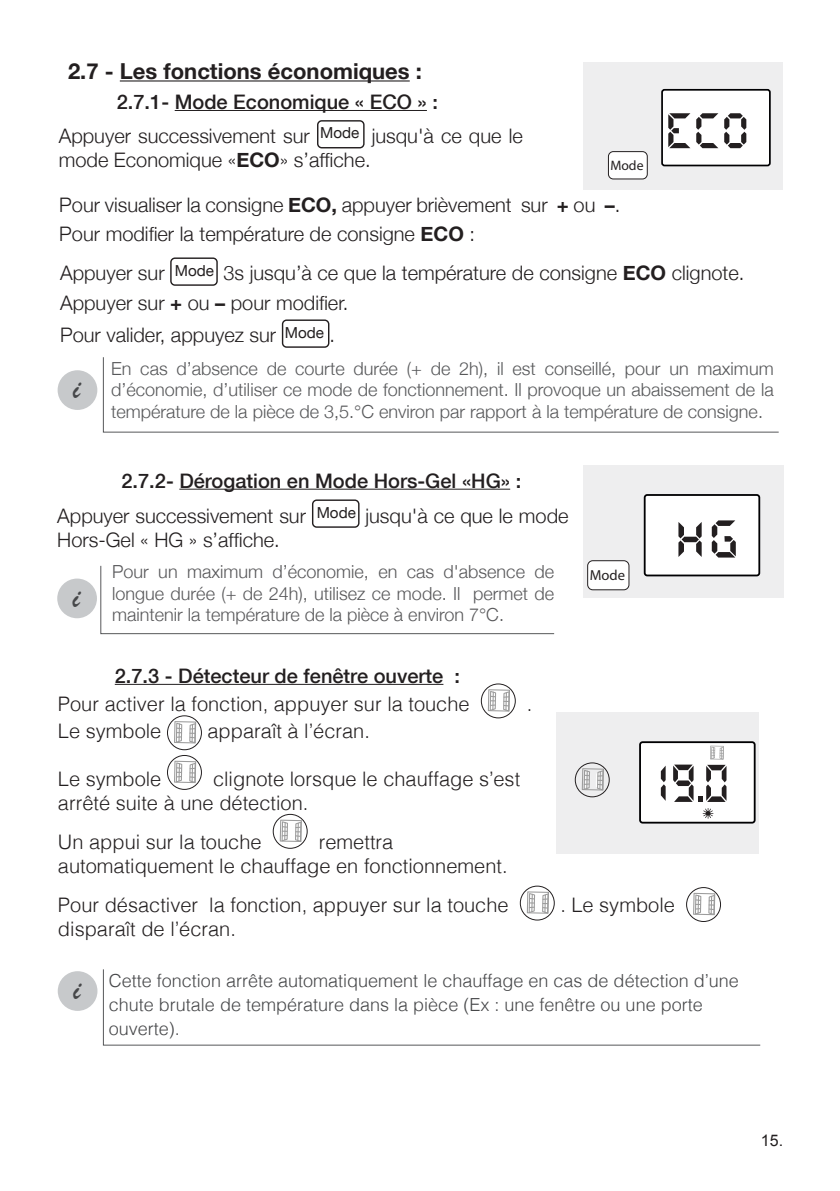
<style>
.page{position:relative;width:840px;height:1191px;background:#fff}
.page>*{position:absolute;margin:0;border:0;box-sizing:border-box;transform-origin:0 0}
.t1{font:32px "Brush Script";color:#464749}
.t2{font:700 22px "Helvetica Neue";color:#231f20}
.t3{font:300 20px "Helvetica Neue";color:#231f20}
.t4{font:300 20px/24px "Helvetica";color:#231f20}
.t5{font:500 20px "Helvetica Neue";color:#231f20}
.t6{font:300 18px/21.6px "Helvetica Neue";color:#57585a;text-align:justify}
.t7{font:300 18px/24px "Helvetica";color:#464749}
.t8{font:300 18px/21.6px "Helvetica Neue";color:#58585a;text-align:justify}
.t9{font:16px "Arial";color:#231f20}
.t10{font:15.2px "Helvetica Neue";color:#231f20}
.t11{font:14.6px "Myriad Pro";color:#231f20}
.t12{font:13.6px "Myriad Pro";color:#231f20}
.t13{font:11px "Myriad Pro";color:#231f20}
.s1{font-weight:700}
</style>
<div class="page">
<div style="left:583px;top:465px;width:200px;height:132px;background:#eeeeef"></div>
<svg style="left:100px;top:565px;width:454px;height:69px"></svg>
<div style="left:312px;top:499px;width:47px;height:29px;border:1px solid #231f20;border-radius:4px"></div>
<div style="left:57px;top:578px;width:40px;height:40px;background:#c7c9cb;border-radius:50%"></div>
<hr style="left:179px;top:488px;width:331px;height:1px;background:#231f20">
<div style="left:644px;top:495px;width:114px;height:80px;background:#fff;border-radius:3px"></div>
<div style="left:643px;top:494px;width:116px;height:82px;border:2px solid #000002;border-radius:3px"></div>
<div style="left:587px;top:561px;width:41px;height:29px;background:#fff;border-radius:5px"></div>
<div style="left:587px;top:560px;width:42px;height:30px;border:1px solid #231f20;border-radius:5px"></div>
<svg style="left:678px;top:522px;width:23px;height:35px"></svg>
<svg style="left:711px;top:520px;width:24px;height:37px"></svg>
<div style="left:583px;top:62px;width:199px;height:128px;background:#eeeeef"></div>
<hr style="left:175px;top:110px;width:251px;height:1px;background:#231f20">
<div style="left:317px;top:120px;width:47px;height:28px;border:1px solid #231f20;border-radius:4px"></div>
<svg style="left:103px;top:357px;width:675px;height:75px"></svg>
<hr style="left:120px;top:80px;width:289px;height:2px;background:#231f20">
<div style="left:58px;top:370px;width:39px;height:40px;background:#c7c9cb;border-radius:50%"></div>
<div style="left:661px;top:90px;width:108px;height:75px;background:#fff;border-radius:2px"></div>
<div style="left:660px;top:89px;width:110px;height:77px;border:2px solid #000002;border-radius:2px"></div>
<div style="left:608px;top:152px;width:39px;height:27px;background:#fff;border-radius:5px"></div>
<div style="left:607px;top:151px;width:40px;height:28px;border:1px solid #231f20;border-radius:5px"></div>
<svg style="left:668px;top:113px;width:78px;height:35px"></svg>
<div style="left:170px;top:257px;width:48px;height:29px;border:1px solid #231f20;border-radius:4px"></div>
<div style="left:282px;top:319px;width:47px;height:29px;border:1px solid #231f20;border-radius:4px"></div>
<hr style="left:115px;top:684px;width:328px;height:1px;background:#231f20">
<div style="left:480px;top:683px;width:35px;height:35px;border:1px solid #231f20;border-radius:50%"></div>
<svg style="left:487px;top:689px;width:22px;height:22px"></svg>
<div style="left:167px;top:715px;width:35px;height:35px;border:1px solid #231f20;border-radius:50%"></div>
<svg style="left:174px;top:721px;width:22px;height:22px"></svg>
<svg style="left:103px;top:969px;width:657px;height:76px"></svg>
<div style="left:58px;top:971px;width:39px;height:40px;background:#c7c9cb;border-radius:50%"></div>
<div style="left:555px;top:712px;width:203px;height:142px;background:#eeeeef"></div>
<div style="left:639px;top:742px;width:115px;height:80px;background:#fff;border-radius:3px"></div>
<div style="left:638px;top:741px;width:117px;height:82px;border:2px solid #000002;border-radius:3px"></div>
<svg style="left:660px;top:766px;width:5px;height:34px"></svg>
<svg style="left:702px;top:808px;width:11px;height:10px"></svg>
<div style="left:167px;top:755px;width:35px;height:35px;border:1px solid #231f20;border-radius:50%"></div>
<svg style="left:174px;top:760px;width:22px;height:23px"></svg>
<div style="left:272px;top:814px;width:35px;height:34px;border:1px solid #231f20;border-radius:50%"></div>
<svg style="left:279px;top:819px;width:23px;height:23px"></svg>
<div style="left:519px;top:885px;width:35px;height:35px;border:1px solid #231f20;border-radius:50%"></div>
<svg style="left:526px;top:891px;width:22px;height:22px"></svg>
<div style="left:685px;top:887px;width:35px;height:35px;border:1px solid #231f20;border-radius:50%"></div>
<svg style="left:693px;top:893px;width:21px;height:22px"></svg>
<div style="left:574px;top:762px;width:35px;height:35px;border:1px solid #231f20;border-radius:50%"></div>
<svg style="left:581px;top:768px;width:22px;height:22px"></svg>
<svg style="left:673px;top:745px;width:53px;height:57px"></svg>
<p class="t2" style="left:68px;top:57px;width:355px">2.7 - Les fonctions économiques :</p>
<p class="t5" style="left:117px;top:90px;width:322px">2.7.1- Mode Economique « ECO » :</p>
<p class="t3" style="left:59px;top:123px;width:252px">Appuyer successivement sur</p>
<p class="t10" style="left:320px;top:122px;width:41px">Mode</p>
<p class="t3" style="left:371px;top:123px;width:152px">jusqu'à ce que le</p>
<p class="t3" style="left:59px;top:147px;width:313px">mode Economique «<span class="s1">ECO</span>» s’affiche.</p>
<p class="t12" style="left:610px;top:157px;width:35px">Mode</p>
<p class="t3" style="left:59px;top:192px;width:562px">Pour visualiser la consigne <span class="s1">ECO,</span> appuyer brièvement sur <span class="s1">+</span> ou <span class="s1">–</span>.</p>
<p class="t3" style="left:59px;top:222px;width:417px">Pour modifier la température de consigne <span class="s1">ECO</span> :</p>
<p class="t3" style="left:60px;top:261px;width:106px">Appuyer sur</p>
<p class="t10" style="left:175px;top:259px;width:41px">Mode</p>
<p class="t3" style="left:223px;top:261px;width:522px">3s jusqu’à ce que la température de consigne <span class="s1">ECO</span> clignote.</p>
<p class="t3" style="left:60px;top:290px;width:289px">Appuyer sur <span class="s1">+</span> ou <span class="s1">–</span> pour modifier.</p>
<p class="t3" style="left:60px;top:323px;width:217px">Pour valider, appuyez sur</p>
<p class="t10" style="left:285px;top:322px;width:41px">Mode</p>
<p class="t12" style="left:610px;top:275px;width:35px">Mode</p>
<p class="t3" style="left:329px;top:323px;width:7px">.</p>
<p class="t1" style="left:73px;top:367px;width:9px">i</p>
<p class="t6" style="left:111px;top:357px;width:663px">En cas d’absence de courte durée (+ de 2h), il est conseillé, pour un maximum d’économie, d’utiliser ce mode de fonctionnement. Il provoque un abaissement de la température de la pièce de 3,5.°C environ par rapport à la température de consigne.</p>
<p class="t11" style="left:586px;top:392px;width:37px">Mode</p>
<p class="t12" style="left:610px;top:411px;width:35px">Mode</p>
<p class="t5" style="left:121px;top:468px;width:401px">2.7.2- Dérogation en Mode Hors-Gel «HG» :</p>
<p class="t3" style="left:57px;top:504px;width:250px">Appuyer successivement sur</p>
<p class="t10" style="left:316px;top:502px;width:41px">Mode</p>
<p class="t3" style="left:365px;top:504px;width:204px">jusqu'à ce que le mode</p>
<p class="t3" style="left:57px;top:528px;width:224px">Hors-Gel « HG » s’affiche.</p>
<p class="t8" style="left:112px;top:560px;width:443px">Pour un maximum d’économie, en cas d'absence de longue durée (+ de 24h), utilisez ce mode. Il permet de maintenir la température de la pièce à environ 7°C.</p>
<p class="t1" style="left:72px;top:576px;width:9px">i</p>
<p class="t5" style="left:115px;top:663px;width:346px">2.7.3 - Détecteur de fenêtre ouverte :</p>
<p class="t4" style="left:58px;top:691px;width:413px">Pour activer la fonction, appuyer sur la touche</p>
<p class="t4" style="left:58px;top:717px;width:105px">Le symbole</p>
<p class="t4" style="left:207px;top:717px;width:164px">apparaît à l’écran.</p>
<p class="t4" style="left:526px;top:691px;width:7px">.</p>
<p class="t11" style="left:589px;top:566px;width:37px">Mode</p>
<p class="t4" style="left:58px;top:765px;width:463px;text-indent:155px">clignote lorsque le chauffage s’est arrêté suite à une détection.</p>
<p class="t4" style="left:58px;top:828px;width:205px">Un appui sur la touche</p>
<p class="t4" style="left:58px;top:765px;width:105px">Le symbole</p>
<p class="t4" style="left:58px;top:828px;width:451px;text-indent:261px">remettra automatiquement le chauffage en fonctionnement.</p>
<p class="t4" style="left:58px;top:891px;width:452px">Pour désactiver la fonction, appuyer sur la touche</p>
<p class="t4" style="left:560px;top:891px;width:116px">. Le symbole</p>
<p class="t4" style="left:58px;top:915px;width:179px">disparaît de l’écran.</p>
<p class="t1" style="left:73px;top:968px;width:9px">i</p>
<p class="t7" style="left:109px;top:967px;width:631px">Cette fonction arrête automatiquement le chauffage en cas de détection d’une chute brutale de température dans la pièce (Ex : une fenêtre ou une porte ouverte).</p>
<p class="t13" style="left:675px;top:983px;width:28px">AUTO</p>
<p class="t12" style="left:668px;top:990px;width:35px">Mode</p>
<p class="t9" style="left:760px;top:1129px;width:24px">15.</p>
</div>
